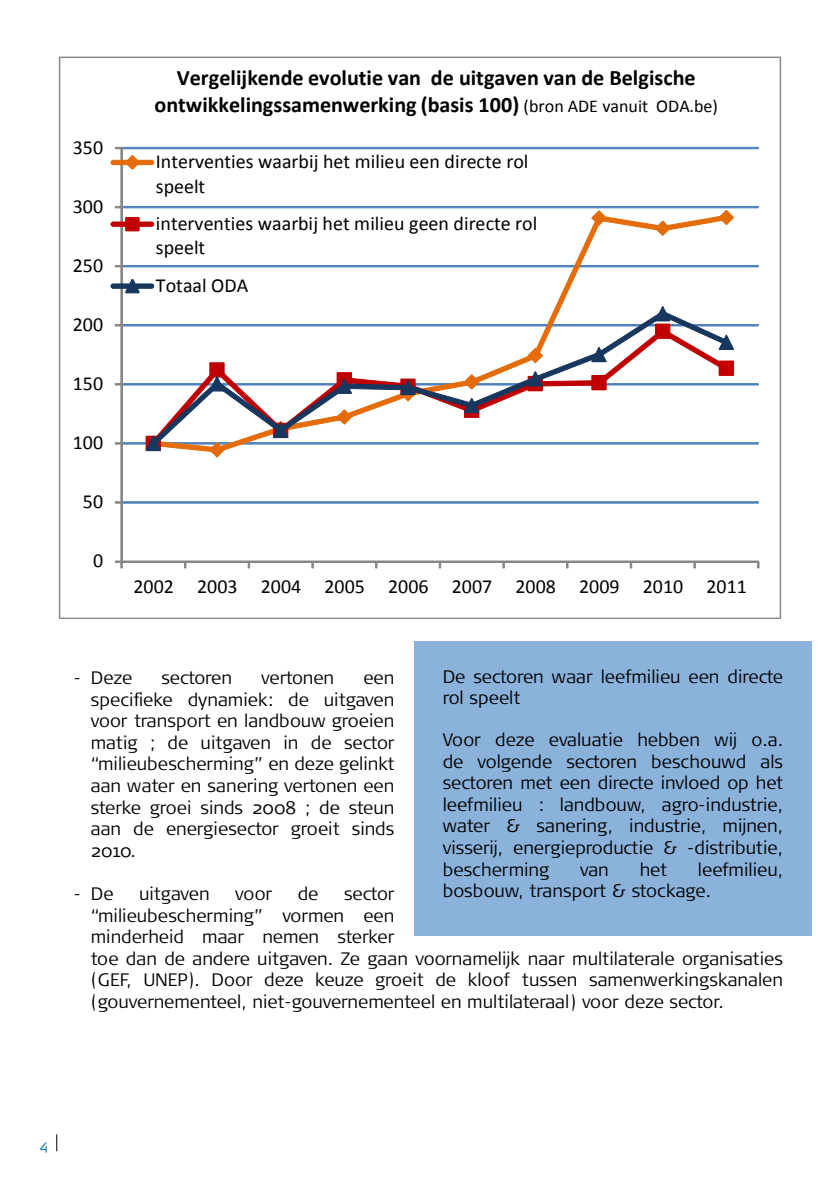
<style>
.page{position:relative;width:840px;height:1191px;background:#fff}
.page>*{position:absolute;margin:0;border:0;box-sizing:border-box;transform-origin:0 0}
.t1{font:700 22px/26.8px "Calibri";color:#000;text-align:center}
.t2{font:20px/24.4px "Calibri";color:#000}
.t3{font:300 18px/21.6px "Signa OT";color:#000}
.t4{font:300 14px "Signa OT";color:#0070b8}
.s1{font-weight:400;font-size:18px}
</style>
<div class="page">
<svg style="left:56px;top:1134px;width:1px;height:17px"></svg>
<div style="left:414px;top:641px;width:397px;height:294px;background:#8ab2db"></div>
<div style="left:121px;top:501px;width:637px;height:2px;background:#4f81bd;border:1px solid #4f81bd"></div>
<div style="left:121px;top:442px;width:637px;height:2px;background:#4f81bd;border:1px solid #4f81bd"></div>
<hr style="left:121px;top:383px;width:637px;height:2px;background:#4f81bd">
<hr style="left:121px;top:324px;width:637px;height:2px;background:#4f81bd">
<hr style="left:121px;top:265px;width:637px;height:2px;background:#4f81bd">
<hr style="left:121px;top:206px;width:637px;height:2px;background:#4f81bd">
<hr style="left:121px;top:147px;width:637px;height:2px;background:#4f81bd">
<div style="left:121px;top:148px;width:1px;height:414px;border:1px solid #868686"></div>
<svg style="left:115px;top:501px;width:7px;height:2px"></svg>
<svg style="left:115px;top:442px;width:7px;height:2px"></svg>
<svg style="left:115px;top:383px;width:7px;height:2px"></svg>
<svg style="left:115px;top:324px;width:7px;height:2px"></svg>
<svg style="left:115px;top:265px;width:7px;height:2px"></svg>
<svg style="left:115px;top:206px;width:7px;height:2px"></svg>
<svg style="left:115px;top:147px;width:7px;height:2px"></svg>
<div style="left:121px;top:561px;width:637px;height:1px;border:1px solid #868686"></div>
<svg style="left:115px;top:561px;width:7px;height:7px"></svg>
<svg style="left:184px;top:561px;width:2px;height:7px"></svg>
<svg style="left:311px;top:561px;width:2px;height:7px"></svg>
<svg style="left:375px;top:561px;width:2px;height:7px"></svg>
<svg style="left:502px;top:561px;width:2px;height:7px"></svg>
<svg style="left:629px;top:561px;width:2px;height:7px"></svg>
<svg style="left:693px;top:561px;width:2px;height:7px"></svg>
<svg style="left:151px;top:216px;width:577px;height:236px"></svg>
<svg style="left:208px;top:446px;width:18px;height:12px"></svg>
<svg style="left:589px;top:210px;width:18px;height:17px"></svg>
<svg style="left:653px;top:219px;width:18px;height:18px"></svg>
<svg style="left:717px;top:208px;width:18px;height:18px"></svg>
<div style="left:719px;top:361px;width:13px;height:14px;background:#c00000"></div>
<div style="left:718px;top:360px;width:15px;height:16px;border:1px solid #c00000"></div>
<svg style="left:151px;top:311px;width:577px;height:135px"></svg>
<svg style="left:144px;top:434px;width:18px;height:18px"></svg>
<svg style="left:207px;top:375px;width:19px;height:17px"></svg>
<svg style="left:271px;top:419px;width:19px;height:19px"></svg>
<svg style="left:335px;top:377px;width:18px;height:18px"></svg>
<svg style="left:398px;top:378px;width:19px;height:25px"></svg>
<svg style="left:462px;top:373px;width:18px;height:41px"></svg>
<svg style="left:525px;top:370px;width:19px;height:17px"></svg>
<svg style="left:589px;top:346px;width:19px;height:17px"></svg>
<svg style="left:653px;top:305px;width:18px;height:17px"></svg>
<svg style="left:716px;top:333px;width:18px;height:18px"></svg>
<div style="left:111px;top:160px;width:43px;height:5px;background:#e46c0a;border-radius:2px"></div>
<div style="left:111px;top:160px;width:43px;height:5px;border:1px solid #e46c0a;border-radius:2px"></div>
<svg style="left:125px;top:155px;width:14px;height:14px"></svg>
<div style="left:111px;top:222px;width:43px;height:4px;border:1px solid #c00000;border-radius:2px"></div>
<svg style="left:125px;top:217px;width:14px;height:14px"></svg>
<div style="left:111px;top:284px;width:43px;height:4px;border:1px solid #17375e;border-radius:2px"></div>
<svg style="left:125px;top:279px;width:14px;height:14px"></svg>
<p class="t2" style="left:73px;top:135px;width:32px">350</p>
<p class="t2" style="left:73px;top:194px;width:32px">300</p>
<p class="t2" style="left:73px;top:253px;width:32px">250</p>
<p class="t2" style="left:73px;top:312px;width:32px">200</p>
<p class="t2" style="left:73px;top:371px;width:32px">150</p>
<p class="t2" style="left:73px;top:430px;width:32px">100</p>
<p class="t2" style="left:83px;top:489px;width:22px">50</p>
<p class="t2" style="left:93px;top:548px;width:12px">0</p>
<p class="t1" style="left:154px;top:65px;width:564px">Vergelijkende evolutie van de uitgaven van de Belgische ontwikkelingssamenwerking (basis 100) <span class="s1">(bron ADE vanuit ODA.be)</span></p>
<p class="t2" style="left:156px;top:149px;width:374px">Interventies waarbij het milieu een directe rol speelt</p>
<p class="t2" style="left:156px;top:211px;width:383px">interventies waarbij het milieu geen directe rol speelt</p>
<p class="t2" style="left:156px;top:273px;width:94px">Totaal ODA</p>
<p class="t2" style="left:133px;top:574px;width:615px">2002 2003 2004 2005 2006 2007 2008 2009 2010 2011</p>
<p class="t3" style="left:442px;top:665px;width:342px">De sectoren waar leefmilieu een directe rol speelt</p>
<p class="t3" style="left:442px;top:729px;width:342px;text-align:justify">Voor deze evaluatie hebben wij o.a. de volgende sectoren beschouwd als sectoren met een directe invloed op het leefmilieu : landbouw, agro-industrie, water &amp; sanering, industrie, mijnen, visserij, energieproductie &amp; -distributie, bescherming</p>
<p class="t3" style="left:74px;top:667px;width:60px">- Deze</p>
<p class="t3" style="left:161px;top:667px;width:72px">sectoren</p>
<p class="t3" style="left:261px;top:667px;width:74px">vertonen</p>
<p class="t3" style="left:91px;top:667px;width:305px;text-align:justify;text-indent:272px">een specifieke dynamiek: de uitgaven voor transport en landbouw groeien matig ; de uitgaven in de sector “milieubescherming” en deze gelinkt aan water en sanering vertonen een sterke groei sinds 2008 ; de steun aan de energiesector groeit sinds 2010.</p>
<p class="t3" style="left:74px;top:883px;width:41px">- De</p>
<p class="t3" style="left:139px;top:883px;width:72px">uitgaven</p>
<p class="t3" style="left:235px;top:883px;width:38px">voor</p>
<p class="t3" style="left:297px;top:883px;width:22px">de</p>
<p class="t3" style="left:442px;top:858px;width:342px;text-indent:255px">leefmilieu, bosbouw, transport &amp; stockage.</p>
<p class="t3" style="left:579px;top:858px;width:30px">van</p>
<p class="t3" style="left:639px;top:858px;width:29px">het</p>
<p class="t3" style="left:91px;top:883px;width:693px;text-indent:253px">sector<br>“milieubescherming” vormen een<br>minderheid maar nemen sterker<br>toe dan de andere uitgaven. Ze gaan voornamelijk naar multilaterale organisaties (GEF, UNEP). Door deze keuze groeit de kloof tussen samenwerkingskanalen (gouvernementeel, niet-gouvernementeel en multilateraal) voor deze sector.</p>
<p class="t4" style="left:40px;top:1137px;width:10px">4</p>
</div>
